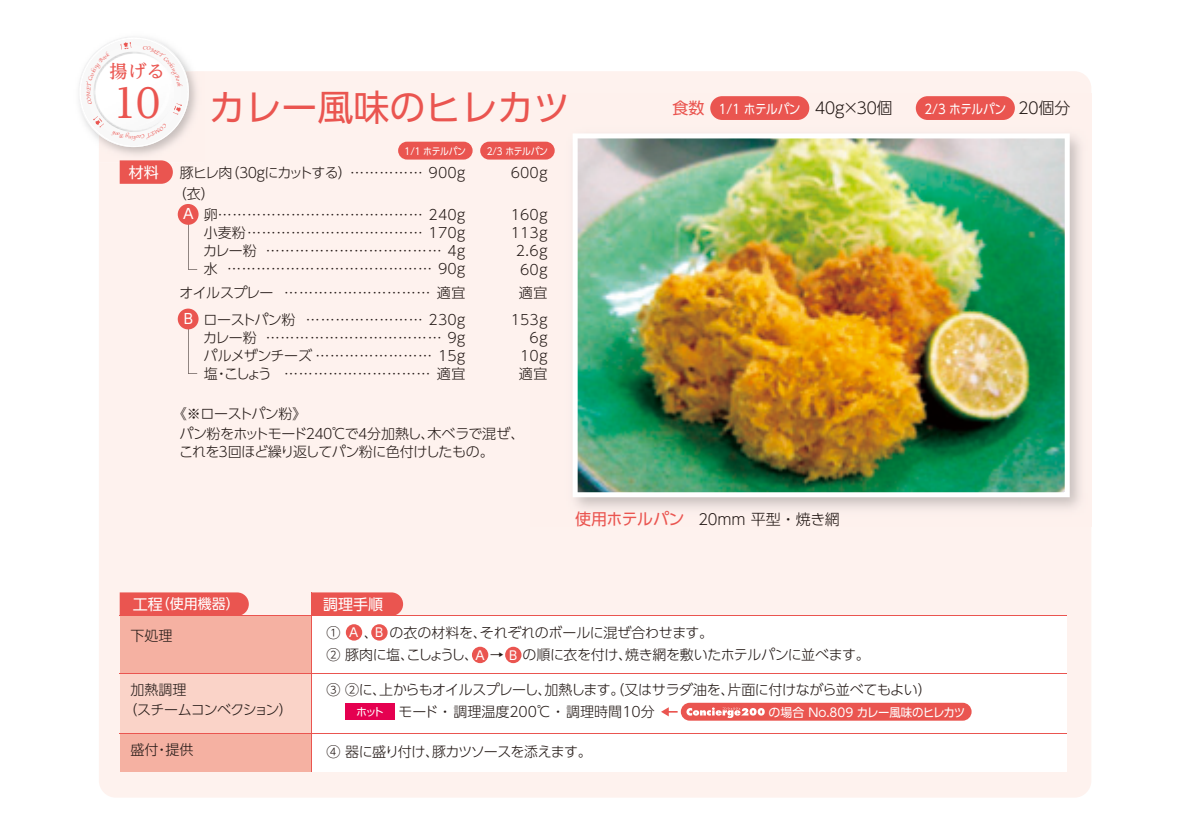
<style>
.page{position:relative;width:1191px;height:840px;background:#fff}
.page>*{position:absolute;margin:0;border:0;box-sizing:border-box;transform-origin:0 0}
.t1{font:500 40px "UD Reimin Pro";color:#ea5550}
.t2{font:36px "UD Shin Go Pro";color:#ea5550}
.t3{font:500 18px "UD Reimin Pro";color:#ea5550}
.t4{font:300 16px "UD Shin Go Pro";letter-spacing:-.38em;color:#231916}
.t5{font:16px "UD Shin Go Pro";color:#ea5550}
.t6{font:300 15px "UD Shin Go Pro";letter-spacing:-.03em;color:#231916}
.t7{font:15px "UD Shin Go Pro";color:#fff}
.t8{font:300 14px/18px "UD Shin Go Pro";letter-spacing:-.035em;color:#231916}
.t9{font:300 14px/18px "UD Shin Go Pro";letter-spacing:-.33em;color:#231916;text-align:right}
.t10{font:300 14px/18px "UD Shin Go Pro";letter-spacing:-.055em;color:#231916}
.t11{font:300 14px/20.6px "UD Shin Go Pro";letter-spacing:-.21em;color:#231916}
.t12{font:14px "UD Shin Go Pro";color:#fff}
.t13{font:13px "UD Shin Go Pro";letter-spacing:-.03em;color:#fff;scale:.9 1}
.t14{font:12.2px "UD Shin Go Pro";color:#fff}
.t15{font:12px "UD Shin Go Pro";color:#fff}
.t16{font:9.8px "UD Shin Go Pro";letter-spacing:-.035em;color:#fff;scale:.9 1}
.s1{font-weight:400;font-size:16px;color:#ea5550}
.s2{font-size:15px}
.s3{font-weight:400;font-size:11px;color:#fff}
</style>
<div class="page">
<div style="left:99px;top:71px;width:992px;height:726px;background:#fef2ee"></div>
<img style="left:111px;top:37px;width:80px;height:34px">
<img style="left:99px;top:71px;width:105px;height:91px">
<img style="left:530px;top:93px;width:562px;height:433px">
<img style="left:572px;top:133px;width:497px;height:364px">
<div style="left:480px;top:142px;width:74px;height:17px;background:#ea5550;border-radius:9px"></div>
<div style="left:398px;top:142px;width:74px;height:17px;background:#ea5550;border-radius:9px"></div>
<div style="left:915px;top:96px;width:99px;height:24px;background:#ea5550;border-radius:12px"></div>
<div style="left:710px;top:96px;width:99px;height:24px;background:#ea5550;border-radius:12px"></div>
<svg style="left:120px;top:160px;width:53px;height:24px"></svg>
<svg style="left:188px;top:220px;width:9px;height:50px"></svg>
<div style="left:178px;top:204px;width:20px;height:21px;background:#ea5550;border-radius:50%"></div>
<svg style="left:188px;top:324px;width:9px;height:50px"></svg>
<div style="left:178px;top:308px;width:20px;height:21px;background:#ea5550;border-radius:50%"></div>
<div style="left:312px;top:592px;width:91px;height:23px;background:#ea5550"></div>
<div style="left:120px;top:592px;width:129px;height:23px;background:#ea5550"></div>
<div style="left:312px;top:615px;width:755px;height:156px;background:#fff"></div>
<div style="left:120px;top:732px;width:192px;height:39px;background:#f5b1a2"></div>
<div style="left:120px;top:673px;width:192px;height:59px;background:#fad3c8"></div>
<div style="left:120px;top:615px;width:192px;height:58px;background:#f5b1a2"></div>
<hr style="left:119px;top:673px;width:948px;height:1px;background:#ea5550">
<hr style="left:119px;top:615px;width:948px;height:1px;background:#ea5550">
<hr style="left:119px;top:732px;width:948px;height:1px;background:#ea5550">
<hr style="left:311px;top:592px;width:1px;height:179px;background:#ea5550">
<div style="left:681px;top:702px;width:290px;height:18px;background:#ea5550;border-radius:9px"></div>
<svg style="left:686px;top:707px;width:78px;height:10px"></svg>
<svg style="left:661px;top:707px;width:16px;height:9px"></svg>
<div style="left:371px;top:624px;width:16px;height:16px;background:#ea5550;border-radius:50%"></div>
<div style="left:346px;top:624px;width:16px;height:16px;background:#ea5550;border-radius:50%"></div>
<div style="left:505px;top:646px;width:16px;height:16px;background:#ea5550;border-radius:50%"></div>
<div style="left:472px;top:646px;width:16px;height:16px;background:#ea5550;border-radius:50%"></div>
<div style="left:345px;top:703px;width:50px;height:16px;background:#e50050"></div>
<svg style="left:79px;top:42px;width:103px;height:105px"></svg>
<p class="t3" style="left:110px;top:56px;width:57px">揚げる</p>
<h1 class="t1" style="left:105px;top:70px;width:64px">１０</h1>
<p class="t7" style="left:129px;top:160px;width:31px">材料</p>
<h2 class="t2" style="left:209px;top:79px;width:361px">カレー風味のヒレカツ</h2>
<p class="t4" style="left:812px;top:95px;width:82px">４０ｇ×３０個</p>
<p class="t4" style="left:1015px;top:95px;width:56px">２０個分</p>
<p class="t5" style="left:672px;top:95px;width:33px">食数</p>
<p class="t13" style="left:719px;top:98px;width:92px">1/1 ホテルパン</p>
<p class="t13" style="left:924px;top:98px;width:92px">2/3 ホテルパン</p>
<p class="t16" style="left:404px;top:143px;width:70px">1/1 ホテルパン</p>
<p class="t16" style="left:487px;top:143px;width:70px">2/3 ホテルパン</p>
<p class="t11" style="left:173px;top:162px;width:297px;text-indent:7px">豚ヒレ肉（３０ｇにカットする）… … … … … ９００ｇ（衣）</p>
<p class="t12" style="left:183px;top:203px;width:12px">A</p>
<p class="t9" style="left:203px;top:205px;width:266px;text-align:left">卵…………………………………… ２４０ｇ小麦粉……………………………… １７０ｇカレー粉<br>水</p>
<p class="t8" style="left:227px;top:241px;width:243px;text-align:right">……………………………… ４ｇ…………………………………… ９０ｇ</p>
<p class="t8" style="left:508px;top:163px;width:43px">６００ｇ</p>
<p class="t9" style="left:508px;top:205px;width:43px">１６０ｇ<br>１１３ｇ<br>２.６ｇ<br>６０ｇ</p>
<p class="t8" style="left:179px;top:283px;width:96px">オイルスプレー</p>
<p class="t8" style="left:284px;top:283px;width:183px">………………………… 適宜</p>
<p class="t8" style="left:519px;top:283px;width:30px">適宜</p>
<p class="t12" style="left:184px;top:307px;width:11px">B</p>
<p class="t10" style="left:203px;top:310px;width:266px">ローストパン粉<br>カレー粉<br>パルメザンチーズ …………………… １５ｇ塩・こしょう</p>
<p class="t8" style="left:266px;top:310px;width:204px;text-align:right">…………………… ２３０ｇ……………………………… ９ｇ</p>
<p class="t8" style="left:284px;top:364px;width:183px">………………………… 適宜</p>
<p class="t9" style="left:508px;top:310px;width:43px">１５３ｇ<br>６ｇ<br>１０ｇ適宜</p>
<p class="t8" style="left:180px;top:403px;width:346px;line-height:19.4px;text-indent:-7px">《※ローストパン粉》<br>パン粉をホットモード２４０℃で４分加熱し、木ベラで混ぜ、</p>
<p class="t8" style="left:179px;top:441px;width:316px">これを３回ほど繰り返してパン粉に色付けしたもの。</p>
<p class="t6" style="left:575px;top:506px;width:266px"><span class="s1">使用ホテルパン</span> ２０mm 平型・焼き網</p>
<p class="t12" style="left:133px;top:592px;width:108px"><span class="s2">工程</span>（使用機器）</p>
<p class="t7" style="left:323px;top:591px;width:61px">調理手順</p>
<p class="t8" style="left:130px;top:625px;width:43px">下処理</p>
<p class="t10" style="left:123px;top:678px;width:171px;line-height:20px;text-indent:7px">加熱調理<br>（スチームコンベクション）</p>
<p class="t8" style="left:130px;top:739px;width:64px">盛付・提供</p>
<p class="t8" style="left:327px;top:620px;width:544px;line-height:22px">① 　 、　 の衣の材料を、それぞれのボールに混ぜ合わせます。<br>② 豚肉に塩、こしょうし、　 →　 の順に衣を付け、焼き網を敷いたホテルパンに並べます。</p>
<p class="t14" style="left:349px;top:622px;width:11px">A</p>
<p class="t14" style="left:375px;top:622px;width:10px">B</p>
<p class="t14" style="left:475px;top:645px;width:11px">A</p>
<p class="t14" style="left:509px;top:645px;width:10px">B</p>
<p class="t8" style="left:327px;top:677px;width:606px;line-height:22px">③ ②に、上からもオイルスプレーし、加熱します。（又はサラダ油を、片面に付けながら並べてもよい）　 <span class="s3">ホット</span> モード ・ 調理温度200℃ ・ 調理時間10分</p>
<p class="t15" style="left:768px;top:702px;width:198px">の場合 No.809 カレー風味のヒレカツ</p>
<p class="t8" style="left:327px;top:741px;width:267px">④ 器に盛り付け、豚カツソースを添えます。</p>
</div>
